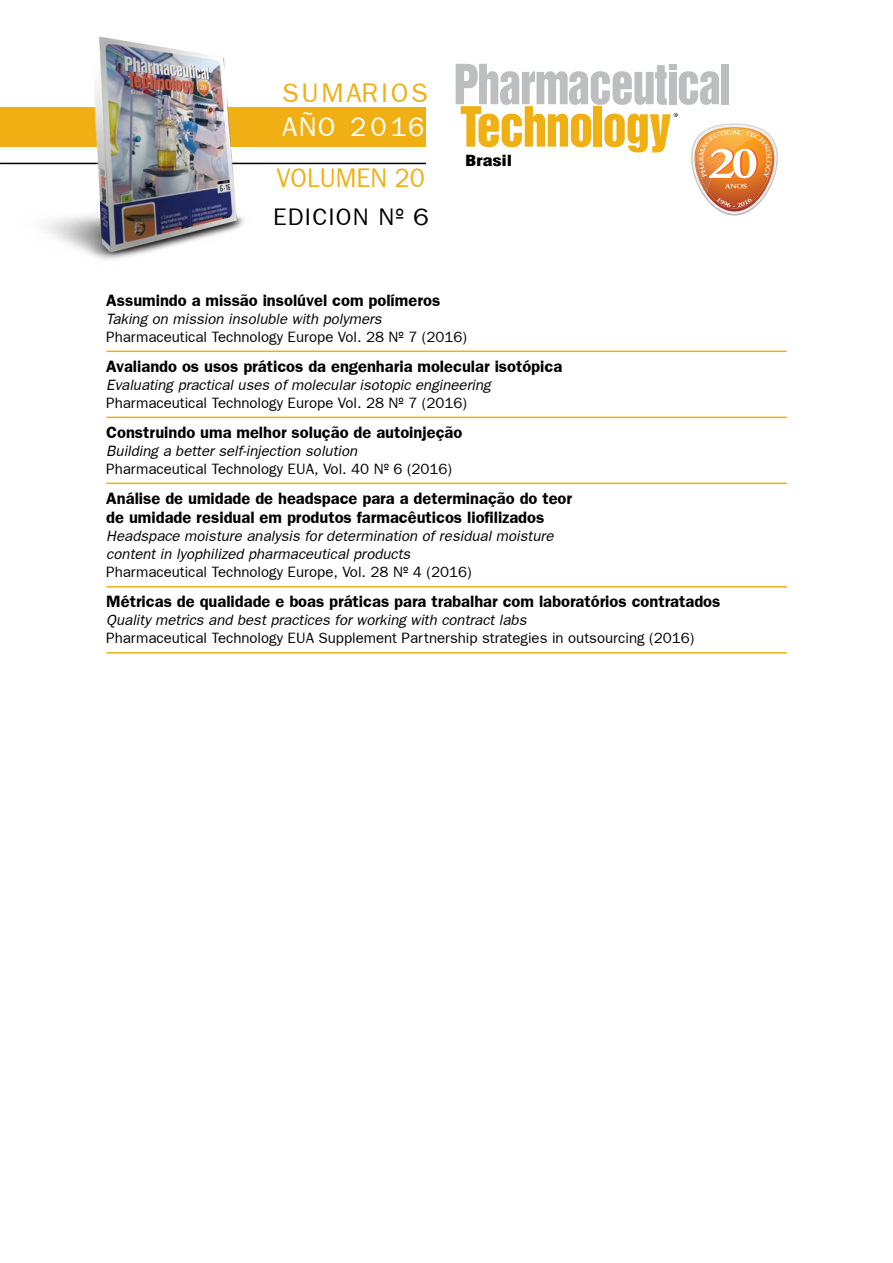
<style>
.page{position:relative;width:893px;height:1263px;background:#fff}
.page>*{position:absolute;margin:0;border:0;box-sizing:border-box;transform-origin:0 0}
.t1{font:27px "Frankfurt Gothic Plain";letter-spacing:.1em;color:#f0af13;scale:.93 1}
.t2{font:27px "Frankfurt Gothic Plain";letter-spacing:.1em;color:#f0af13}
.t3{font:27px "Frankfurt Gothic Plain";letter-spacing:.095em;color:#fff}
.t4{font:24px "Frankfurt Gothic Plain";letter-spacing:.05em;color:#000}
.t5{font:700 16.5px/19.5px "Frankfurt Gothic";color:#000}
.t6{font:italic 15px/18px "Frankfurt Gothic";color:#000}
.t7{font:15px "Frankfurt Gothic Plain";color:#000}
.t8{font:15px "Switzerland Cond Black Plain";color:#000;scale:1.3 1}
</style>
<div class="page">
<div style="left:0;top:108px;width:426px;height:39px;background:#f0af13"></div>
<hr style="left:0;top:163px;width:426px;height:1px;background:#000">
<svg style="left:273px;top:162px;width:153px;height:3px"></svg>
<svg style="left:456px;top:64px;width:322px;height:152px"></svg>
<img style="left:13px;top:36px;width:248px;height:224px">
<hr style="left:106px;top:351px;width:681px;height:1px;background:#f0af13">
<hr style="left:106px;top:417px;width:681px;height:1px;background:#f0af13">
<hr style="left:106px;top:483px;width:681px;height:1px;background:#f0af13">
<hr style="left:106px;top:586px;width:681px;height:2px;background:#f0af13">
<hr style="left:106px;top:652px;width:681px;height:2px;background:#f0af13">
<h1 class="t2" style="left:282px;top:77px;width:145px">Sumarios</h1>
<h1 class="t3" style="left:282px;top:111px;width:143px">AÑO 2016</h1>
<h1 class="t1" style="left:276px;top:162px;width:161px">VOLUM EN 20</h1>
<h2 class="t4" style="left:273px;top:203px;width:157px">EDICION Nº 6</h2>
<p class="t8" style="left:466px;top:151px;width:37px">Brasil</p>
<p class="t5" style="left:106px;top:290px;width:336px">Assumindo a missão insolúvel com polímeros</p>
<p class="t6" style="left:106px;top:309px;width:277px">Taking on mission insoluble with polymers</p>
<p class="t7" style="left:106px;top:328px;width:362px">Pharmaceutical Technology Europe Vol. 28 Nº 7 (2016)</p>
<p class="t5" style="left:106px;top:356px;width:457px">Avaliando os usos práticos da engenharia molecular isotópica</p>
<p class="t6" style="left:106px;top:375px;width:386px">Evaluating practical uses of molecular isotopic engineering</p>
<p class="t7" style="left:106px;top:394px;width:362px">Pharmaceutical Technology Europe Vol. 28 Nº 7 (2016)</p>
<p class="t5" style="left:106px;top:422px;width:358px">Construindo uma melhor solução de autoinjeção</p>
<p class="t6" style="left:106px;top:441px;width:252px">Building a better self-injection solution</p>
<p class="t7" style="left:106px;top:460px;width:347px">Pharmaceutical Technology EUA, Vol. 40 Nº 6 (2016)</p>
<p class="t5" style="left:106px;top:488px;width:467px">Análise de umidade de headspace para a determinação do teor de umidade residual em produtos farmacêuticos liofilizados</p>
<p class="t6" style="left:106px;top:527px;width:449px">Headspace moisture analysis for determination of residual moisture content in lyophilized pharmaceutical products</p>
<p class="t7" style="left:106px;top:563px;width:367px">Pharmaceutical Technology Europe, Vol. 28 Nº 4 (2016)</p>
<p class="t5" style="left:106px;top:591px;width:616px">Métricas de qualidade e boas práticas para trabalhar com laboratórios contratados</p>
<p class="t6" style="left:106px;top:611px;width:422px">Quality metrics and best practices for working with contract labs</p>
<p class="t7" style="left:106px;top:629px;width:589px">Pharmaceutical Technology EUA Supplement Partnership strategies in outsourcing (2016)</p>
</div>
